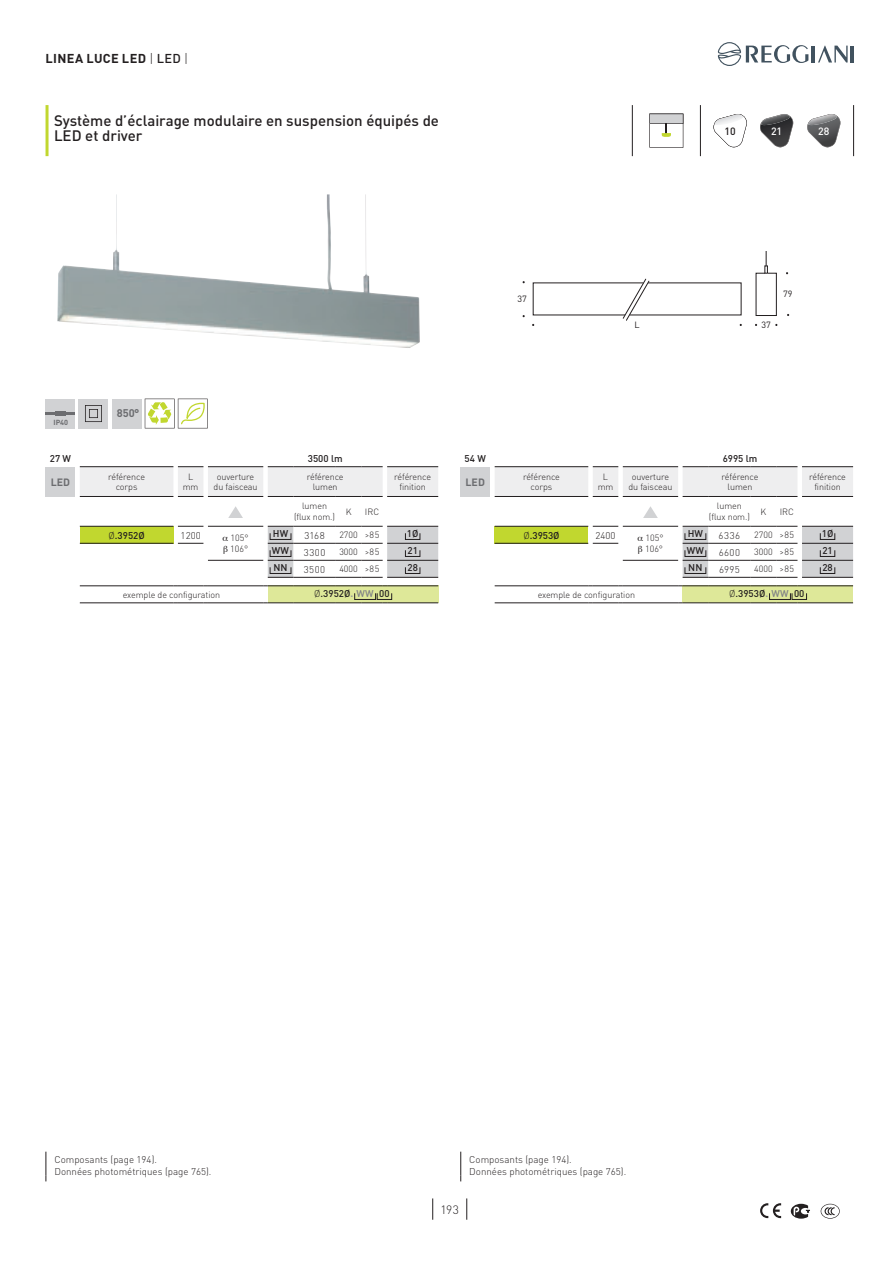
<style>
.page{position:relative;width:891px;height:1261px;background:#fff}
.page>*{position:absolute;margin:0;border:0;box-sizing:border-box;transform-origin:0 0}
.t1{font:500 15px/15px "DINOT";color:#231f20}
.t2{font:700 12.75px "DINOT";letter-spacing:.025em;color:#231f20}
.t3{font:300 12px "DINOT";color:#231f20}
.t4{font:700 10.95px "DINOT";color:#6c6d70}
.t5{font:500 10.5px "DINOT";color:#fff}
.t6{font:700 10.5px "DINOT";color:#6c6d70}
.t7{font:500 10.5px "DINOT";color:#231f20}
.t8{font:300 9.75px/11.7px "DINOT";color:#231f20}
.t9{font:500 9.75px "DINOT";color:#231f20}
.t10{font:300 9px/10.8px "DINOT";letter-spacing:-.01em;color:#231f20;text-align:center}
.t11{font:9px "DINOT";color:#231f20}
.t12{font:700 7.35px "DINOT";color:#6c6d70}
.s1{font-weight:300}
.s2{font-weight:500}
.s3{font-weight:700;color:#939598}
.s4{color:#808285}
</style>
<div class="page">
<svg style="left:432px;top:1198px;width:1px;height:21px"></svg>
<svg style="left:466px;top:1198px;width:1px;height:21px"></svg>
<hr style="left:811px;top:46px;width:3px;height:16px;background:#41525f">
<svg style="left:818px;top:46px;width:29px;height:16px"></svg>
<hr style="left:850px;top:46px;width:3px;height:16px;background:#41525f">
<svg style="left:717px;top:42px;width:91px;height:24px"></svg>
<svg style="left:760px;top:1203px;width:21px;height:14px"></svg>
<svg style="left:790px;top:1203px;width:19px;height:15px"></svg>
<svg style="left:820px;top:1203px;width:19px;height:15px"></svg>
<hr style="left:45px;top:105px;width:3px;height:51px;background:#c1d72f">
<div style="left:45px;top:398px;width:30px;height:30px;background:#d1d2d4"></div>
<hr style="left:45px;top:412px;width:30px;height:3px;background:#6c6d70">
<div style="left:55px;top:411px;width:11px;height:5px;background:#6c6d70"></div>
<div style="left:79px;top:398px;width:29px;height:30px;background:#d1d2d4"></div>
<svg style="left:85px;top:405px;width:17px;height:17px"></svg>
<div style="left:112px;top:398px;width:29px;height:30px;background:#d1d2d4"></div>
<svg style="left:145px;top:398px;width:62px;height:30px"></svg>
<svg style="left:532px;top:278px;width:209px;height:48px"></svg>
<svg style="left:764px;top:251px;width:3px;height:22px"></svg>
<img style="left:57px;top:194px;width:363px;height:154px">
<hr style="left:853px;top:105px;width:1px;height:51px;background:#231f20">
<hr style="left:700px;top:105px;width:1px;height:51px;background:#231f20">
<hr style="left:632px;top:105px;width:1px;height:51px;background:#231f20">
<svg style="left:649px;top:114px;width:34px;height:34px"></svg>
<svg style="left:713px;top:114px;width:34px;height:34px"></svg>
<svg style="left:760px;top:114px;width:33px;height:34px"></svg>
<svg style="left:807px;top:114px;width:33px;height:34px"></svg>
<div style="left:45px;top:466px;width:30px;height:30px;background:#d1d2d4"></div>
<div style="left:80px;top:526px;width:93px;height:17px;background:#c1d72f"></div>
<div style="left:268px;top:585px;width:170px;height:18px;background:#dee899"></div>
<div style="left:460px;top:466px;width:30px;height:30px;background:#d1d2d4"></div>
<div style="left:494px;top:526px;width:94px;height:17px;background:#c1d72f"></div>
<div style="left:682px;top:585px;width:170px;height:18px;background:#dee899"></div>
<svg style="left:45px;top:1151px;width:1px;height:30px"></svg>
<svg style="left:460px;top:1151px;width:1px;height:30px"></svg>
<hr style="left:80px;top:602px;width:93px;height:1px;background:#231f20">
<svg style="left:173px;top:602px;width:35px;height:1px"></svg>
<hr style="left:208px;top:602px;width:55px;height:1px;background:#231f20">
<hr style="left:293px;top:602px;width:43px;height:1px;background:#231f20">
<svg style="left:336px;top:602px;width:51px;height:1px"></svg>
<hr style="left:387px;top:602px;width:51px;height:1px;background:#231f20">
<hr style="left:208px;top:526px;width:55px;height:1px;background:#231f20">
<hr style="left:208px;top:560px;width:55px;height:1px;background:#231f20">
<hr style="left:80px;top:526px;width:93px;height:1px;background:#231f20">
<hr style="left:80px;top:543px;width:93px;height:1px;background:#231f20">
<hr style="left:80px;top:585px;width:93px;height:1px;background:#231f20">
<svg style="left:173px;top:585px;width:35px;height:1px"></svg>
<hr style="left:208px;top:585px;width:55px;height:1px;background:#231f20">
<svg style="left:263px;top:585px;width:30px;height:1px"></svg>
<hr style="left:293px;top:585px;width:43px;height:1px;background:#231f20">
<svg style="left:336px;top:585px;width:51px;height:1px"></svg>
<hr style="left:387px;top:585px;width:51px;height:1px;background:#231f20">
<svg style="left:263px;top:602px;width:30px;height:1px"></svg>
<svg style="left:268px;top:526px;width:170px;height:52px"></svg>
<svg style="left:80px;top:466px;width:358px;height:31px;background:#e2e1e2"></svg>
<svg style="left:178px;top:526px;width:25px;height:1px"></svg>
<svg style="left:178px;top:543px;width:25px;height:1px"></svg>
<svg style="left:228px;top:506px;width:15px;height:12px"></svg>
<hr style="left:494px;top:602px;width:94px;height:1px;background:#231f20">
<svg style="left:588px;top:602px;width:34px;height:1px"></svg>
<hr style="left:622px;top:602px;width:56px;height:1px;background:#231f20">
<hr style="left:708px;top:602px;width:42px;height:1px;background:#231f20">
<svg style="left:750px;top:602px;width:51px;height:1px"></svg>
<hr style="left:801px;top:602px;width:51px;height:1px;background:#231f20">
<hr style="left:622px;top:526px;width:56px;height:1px;background:#231f20">
<hr style="left:622px;top:560px;width:56px;height:1px;background:#231f20">
<hr style="left:494px;top:526px;width:94px;height:1px;background:#231f20">
<hr style="left:494px;top:543px;width:94px;height:1px;background:#231f20">
<hr style="left:494px;top:585px;width:94px;height:1px;background:#231f20">
<svg style="left:588px;top:585px;width:34px;height:1px"></svg>
<hr style="left:622px;top:585px;width:56px;height:1px;background:#231f20">
<svg style="left:678px;top:585px;width:30px;height:1px"></svg>
<hr style="left:708px;top:585px;width:42px;height:1px;background:#231f20">
<svg style="left:750px;top:585px;width:51px;height:1px"></svg>
<hr style="left:801px;top:585px;width:51px;height:1px;background:#231f20">
<svg style="left:678px;top:602px;width:30px;height:1px"></svg>
<svg style="left:682px;top:526px;width:170px;height:52px"></svg>
<svg style="left:494px;top:466px;width:358px;height:31px;background:#e2e2e3"></svg>
<svg style="left:592px;top:526px;width:26px;height:1px"></svg>
<svg style="left:592px;top:543px;width:26px;height:1px"></svg>
<svg style="left:643px;top:506px;width:14px;height:12px"></svg>
<h2 class="t2" style="left:46px;top:50px;width:144px">LINEA LUCE LED <span class="s1">|</span> <span class="s2">LED</span> <span class="s1">|</span></h2>
<h1 class="t1" style="left:54px;top:113px;width:386px">Système d’éclairage modulaire en suspension équipés de<br>LED et driver</h1>
<p class="t7" style="left:724px;top:125px;width:13px">10</p>
<p class="t5" style="left:770px;top:125px;width:13px">21</p>
<p class="t5" style="left:816px;top:125px;width:14px">2128</p>
<p class="t12" style="left:53px;top:418px;width:16px">IP40</p>
<p class="t4" style="left:117px;top:406px;width:24px">850°</p>
<p class="t9" style="left:50px;top:452px;width:23px">27 W</p>
<p class="t9" style="left:308px;top:452px;width:36px">3500 lm</p>
<p class="t6" style="left:51px;top:475px;width:21px">LED</p>
<p class="t10" style="left:108px;top:471px;width:38px">référence corps</p>
<p class="t10" style="left:183px;top:471px;width:17px">L mm</p>
<p class="t10" style="left:213px;top:471px;width:46px">ouverture du faisceau</p>
<p class="t10" style="left:307px;top:471px;width:38px">référence lumen</p>
<p class="t10" style="left:394px;top:471px;width:38px">référence finition</p>
<p class="t10" style="left:294px;top:500px;width:43px">lumen (flux nom.)</p>
<p class="t10" style="left:345px;top:506px;width:7px">K</p>
<p class="t10" style="left:365px;top:506px;width:16px">IRC</p>
<p class="t9" style="left:108px;top:528px;width:38px"><span class="s1">Ø</span>.3952Ø</p>
<p class="t8" style="left:181px;top:529px;width:22px">1200</p>
<p class="t10" style="left:230px;top:532px;width:20px;text-align:left">105°<br>106°</p>
<p class="t9" style="left:273px;top:527px;width:17px">HW</p>
<p class="t8" style="left:304px;top:529px;width:22px">3168</p>
<p class="t10" style="left:339px;top:529px;width:41px">2700 &gt;85</p>
<p class="t9" style="left:407px;top:527px;width:13px">1Ø</p>
<p class="t9" style="left:272px;top:544px;width:19px">WW</p>
<p class="t8" style="left:304px;top:546px;width:23px">3300</p>
<p class="t10" style="left:339px;top:546px;width:41px">3000 &gt;85</p>
<p class="t9" style="left:407px;top:544px;width:12px">21</p>
<p class="t9" style="left:273px;top:561px;width:16px">NN</p>
<p class="t8" style="left:304px;top:563px;width:23px">3500</p>
<p class="t10" style="left:339px;top:563px;width:41px">4000 &gt;85</p>
<p class="t9" style="left:407px;top:561px;width:12px">28</p>
<p class="t10" style="left:123px;top:589px;width:99px">exemple de configuration</p>
<p class="t9" style="left:314px;top:587px;width:77px"><span class="s1">Ø</span>.3952Ø<span class="s3">.</span> <span class="s4">WW</span> 00</p>
<p class="t11" style="left:517px;top:295px;width:11px">37</p>
<p class="t11" style="left:634px;top:321px;width:7px">L</p>
<p class="t11" style="left:761px;top:321px;width:11px">37</p>
<p class="t11" style="left:782px;top:290px;width:11px">79</p>
<p class="t9" style="left:464px;top:452px;width:23px">54 W</p>
<p class="t9" style="left:722px;top:452px;width:36px">6995 lm</p>
<p class="t6" style="left:465px;top:475px;width:21px">LED</p>
<p class="t10" style="left:523px;top:471px;width:38px">référence corps</p>
<p class="t10" style="left:597px;top:471px;width:17px">L mm</p>
<p class="t10" style="left:628px;top:471px;width:46px">ouverture du faisceau</p>
<p class="t10" style="left:721px;top:471px;width:38px">référence lumen</p>
<p class="t10" style="left:809px;top:471px;width:38px">référence finition</p>
<p class="t10" style="left:708px;top:500px;width:43px">lumen (flux nom.)</p>
<p class="t10" style="left:760px;top:506px;width:7px">K</p>
<p class="t10" style="left:779px;top:506px;width:16px">IRC</p>
<p class="t9" style="left:523px;top:528px;width:38px"><span class="s1">Ø</span>.3953Ø</p>
<p class="t8" style="left:595px;top:529px;width:22px">2400</p>
<p class="t10" style="left:645px;top:532px;width:20px;text-align:left">105°<br>106°</p>
<p class="t9" style="left:687px;top:527px;width:17px">HW</p>
<p class="t8" style="left:718px;top:529px;width:23px">6336</p>
<p class="t10" style="left:754px;top:529px;width:41px">2700 &gt;85</p>
<p class="t9" style="left:821px;top:527px;width:13px">1Ø</p>
<p class="t9" style="left:686px;top:544px;width:19px">WW</p>
<p class="t8" style="left:718px;top:546px;width:23px">6600</p>
<p class="t10" style="left:754px;top:546px;width:41px">3000 &gt;85</p>
<p class="t9" style="left:822px;top:544px;width:12px">21</p>
<p class="t9" style="left:688px;top:561px;width:16px">NN</p>
<p class="t8" style="left:719px;top:563px;width:22px">6995</p>
<p class="t10" style="left:754px;top:563px;width:41px">4000 &gt;85</p>
<p class="t9" style="left:822px;top:561px;width:12px">28</p>
<p class="t10" style="left:537px;top:589px;width:99px">exemple de configuration</p>
<p class="t9" style="left:729px;top:587px;width:77px"><span class="s1">Ø</span>.3953Ø<span class="s3">.</span> <span class="s4">WW</span> 00</p>
<p class="t8" style="left:54px;top:1153px;width:158px">Composants (page 194).<br>Données photométriques (page 765).</p>
<p class="t8" style="left:469px;top:1153px;width:158px">Composants (page 194).<br>Données photométriques (page 765).</p>
<h3 class="t3" style="left:440px;top:1201px;width:20px">193</h3>
</div>
